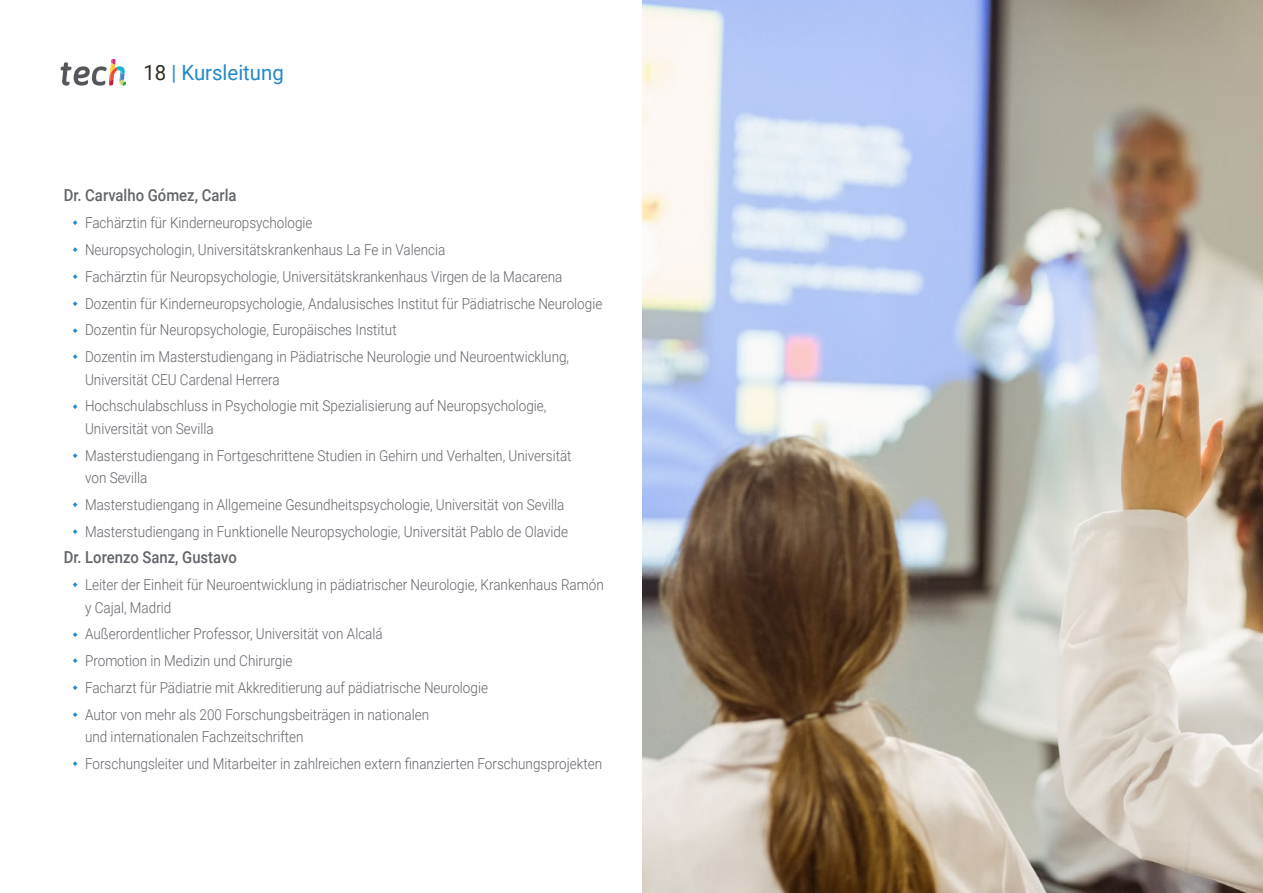
<style>
.page{position:relative;width:1263px;height:893px;background:#fff}
.page>*{position:absolute;margin:0;border:0;box-sizing:border-box;transform-origin:0 0}
.t1{font:21px "Roboto";color:#2488c9}
.t2{font:500 16.5px "Roboto";color:#61646a;scale:.9 1}
.t3{font:300 15px/26.7px "Roboto";color:#61646a;scale:.9 1}
.s1{color:#312e20}
</style>
<div class="page">
<img style="left:642px;top:0;width:621px;height:893px">
<svg style="left:61px;top:59px;width:65px;height:27px"></svg>
<h1 class="t1" style="left:144px;top:57px;width:142px"><span class="s1">18</span> | Kursleitung</h1>
<p class="t2" style="left:64px;top:184px;width:193px">Dr. Carvalho Gómez, Carla</p>
<p class="t3" style="left:85px;top:209px;width:576px">Fachärztin für Kinderneuropsychologie<br>Neuropsychologin, Universitätskrankenhaus La Fe in Valencia<br>Fachärztin für Neuropsychologie, Universitätskrankenhaus Virgen de la Macarena Dozentin für Kinderneuropsychologie, Andalusisches Institut für Pädiatrische Neurologie Dozentin für Neuropsychologie, Europäisches Institut<br>Dozentin im Masterstudiengang in Pädiatrische Neurologie und Neuroentwicklung,</p>
<p class="t3" style="left:85px;top:365px;width:514px">Universität CEU Cardenal Herrera<br>Hochschulabschluss in Psychologie mit Spezialisierung auf Neuropsychologie,</p>
<p class="t3" style="left:85px;top:414px;width:542px">Universität von Sevilla<br>Masterstudiengang in Fortgeschrittene Studien in Gehirn und Verhalten, Universität</p>
<p class="t3" style="left:85px;top:464px;width:538px">von Sevilla<br>Masterstudiengang in Allgemeine Gesundheitspsychologie, Universität von Sevilla<br>Masterstudiengang in Funktionelle Neuropsychologie, Universität Pablo de Olavide</p>
<p class="t2" style="left:64px;top:546px;width:194px">Dr. Lorenzo Sanz, Gustavo</p>
<p class="t3" style="left:85px;top:573px;width:578px;line-height:22.5px">Leiter der Einheit für Neuroentwicklung in pädiatrischer Neurologie, Krankenhaus Ramón y Cajal, Madrid</p>
<p class="t3" style="left:85px;top:620px;width:449px">Außerordentlicher Professor, Universität von Alcalá<br>Promotion in Medizin und Chirurgie<br>Facharzt für Pädiatrie mit Akkreditierung auf pädiatrische Neurologie Autor von mehr als 200 Forschungsbeiträgen in nationalen</p>
<p class="t3" style="left:85px;top:723px;width:576px">und internationalen Fachzeitschriften<br>Forschungsleiter und Mitarbeiter in zahlreichen extern finanzierten Forschungsprojekten</p>
</div>
